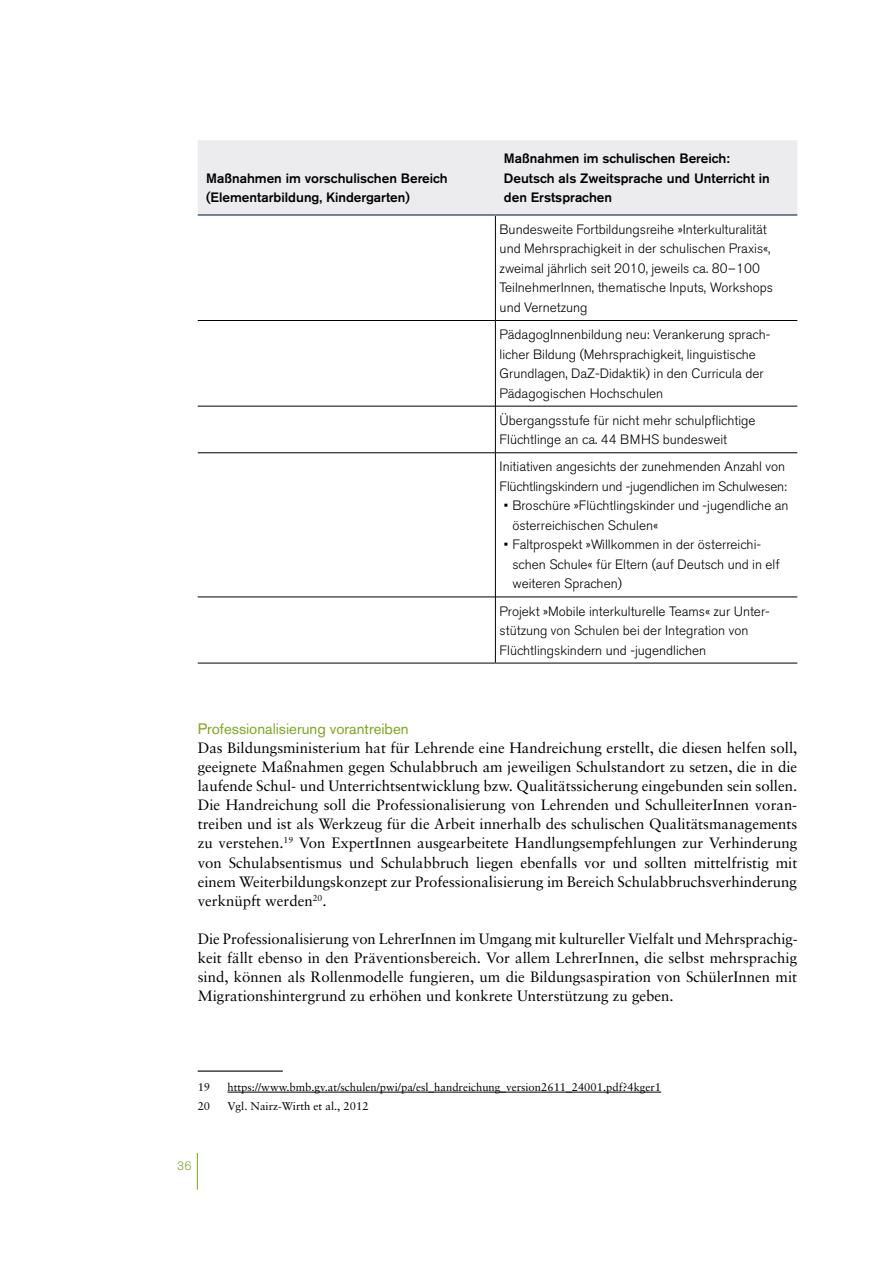
<style>
.page{position:relative;width:893px;height:1263px;background:#fff}
.page>*{position:absolute;margin:0;border:0;box-sizing:border-box;transform-origin:0 0}
.Lauftext{font:15px/19.2px "Sabon LT Pro";color:#000;text-align:justify}
.Überschrift_4_ohne_Nummer{font:15px "Akzidenz Grotesk Pro";color:#7da519}
.Tabellen_Text{font:300 13.5px/19.5px "Akzidenz Grotesk Pro";color:#000}
.t1{font:500 13.5px/19.5px "Akzidenz Grotesk Pro";color:#000}
.t2{font:300 12px "Akzidenz Grotesk Pro";color:#7da519}
.Fußnoten_Text{font:11.25px "Sabon LT Pro";color:#000}
</style>
<div class="page">
<hr style="left:197px;top:1153px;width:1px;height:36px;background:#7da519">
<div style="left:198px;top:140px;width:599px;height:74px;background:#ececef"></div>
<hr style="left:198px;top:320px;width:297px;height:1px;background:#000">
<hr style="left:496px;top:320px;width:301px;height:1px;background:#000">
<hr style="left:198px;top:406px;width:297px;height:1px;background:#000">
<hr style="left:496px;top:406px;width:301px;height:1px;background:#000">
<hr style="left:198px;top:452px;width:297px;height:1px;background:#000">
<hr style="left:496px;top:452px;width:301px;height:1px;background:#000">
<hr style="left:198px;top:596px;width:297px;height:1px;background:#000">
<hr style="left:496px;top:596px;width:301px;height:1px;background:#000">
<hr style="left:198px;top:663px;width:297px;height:1px;background:#000">
<hr style="left:495px;top:663px;width:302px;height:1px;background:#000">
<hr style="left:495px;top:216px;width:1px;height:104px;background:#000">
<hr style="left:495px;top:320px;width:1px;height:86px;background:#000">
<hr style="left:495px;top:406px;width:1px;height:47px;background:#000">
<hr style="left:495px;top:453px;width:1px;height:144px;background:#000">
<hr style="left:495px;top:597px;width:1px;height:66px;background:#000">
<hr style="left:198px;top:214px;width:297px;height:2px;background:#455d77">
<hr style="left:495px;top:214px;width:302px;height:2px;background:#455d77">
<hr style="left:198px;top:1070px;width:85px;height:2px;background:#000">
<hr style="left:227px;top:1092px;width:434px;height:1px;background:#000">
<p class="t1" style="left:206px;top:168px;width:243px">Maßnahmen im vorschulischen Bereich (Elementarbildung, Kindergarten)</p>
<p class="t1" style="left:504px;top:148px;width:267px">Maßnahmen im schulischen Bereich:<br>Deutsch als Zweitsprache und Unterricht in den Erstsprachen</p>
<p class="Tabellen_Text" style="left:500px;top:220px;width:275px">Bundesweite Fortbildungsreihe »Interkulturalität und Mehrsprachigkeit in der schulischen Praxis«, zweimal jährlich seit 2010, jeweils ca. 80–100<br>TeilnehmerInnen, thematische Inputs, Workshops und Vernetzung</p>
<p class="Tabellen_Text" style="left:500px;top:325px;width:272px">PädagogInnenbildung neu: Verankerung sprach&shy;licher Bildung (Mehrsprachigkeit, linguistische Grundlagen, DaZ-Didaktik) in den Curricula der Pädagogischen Hochschulen</p>
<p class="Tabellen_Text" style="left:500px;top:410px;width:257px">Übergangsstufe für nicht mehr schulpflichtige<br>Flüchtlinge an ca. 44 BMHS bundesweit</p>
<p class="Tabellen_Text" style="left:500px;top:457px;width:289px">Initiativen angesichts der zunehmenden Anzahl von<br>Flüchtlingskindern und -jugendlichen im Schulwesen:</p>
<p class="Tabellen_Text" style="left:512px;top:496px;width:278px;text-indent:-9px">• Broschüre »Flüchtlingskinder und -jugendliche an österreichischen Schulen«</p>
<p class="Tabellen_Text" style="left:512px;top:535px;width:269px;text-indent:-9px">• Faltprospekt »Willkommen in der österreichi&shy;schen Schule« für Eltern (auf Deutsch und in elf weiteren Sprachen)</p>
<p class="Tabellen_Text" style="left:500px;top:601px;width:271px">Projekt »Mobile interkulturelle Teams« zur Unter&shy;stützung von Schulen bei der Integration von<br>Flüchtlingskindern und -jugendlichen</p>
<p class="Überschrift_4_ohne_Nummer" style="left:198px;top:718px;width:212px">Professionalisierung vorantreiben</p>
<p class="Lauftext" style="left:198px;top:737px;width:601px">Das Bildungsministerium hat für Lehrende eine Handreichung erstellt, die diesen helfen soll, geeignete Maßnahmen gegen Schulabbruch am jeweiligen Schulstandort zu setzen, die in die laufende Schul- und Unterrichtsentwicklung bzw. Qualitätssicherung eingebunden sein sollen.<br>Die Handreichung soll die Professionalisierung von Lehrenden und SchulleiterInnen voran&shy;treiben und ist als Werkzeug für die Arbeit innerhalb des schulischen Qualitätsmanagements zu verstehen.<sup>19</sup> Von ExpertInnen ausgearbeitete Handlungsempfehlungen zur Verhinderung von Schulabsentismus und Schulabbruch liegen ebenfalls vor und sollten mittelfristig mit einem Weiterbildungskonzept zur Professionalisierung im Bereich Schulabbruchsverhinderung verknüpft werden<sup>20</sup>.</p>
<p class="Lauftext" style="left:198px;top:929px;width:601px">Die Professionalisierung von LehrerInnen im Umgang mit kultureller Vielfalt und Mehrsprachig&shy;keit fällt ebenso in den Präventionsbereich. Vor allem LehrerInnen, die selbst mehrsprachig sind, können als Rollenmodelle fungieren, um die Bildungsaspiration von SchülerInnen mit Migrationshintergrund zu erhöhen und konkrete Unterstützung zu geben.</p>
<p class="Fußnoten_Text" style="left:198px;top:1080px;width:14px">19</p>
<p class="Fußnoten_Text" style="left:227px;top:1080px;width:435px">https://www.bmb.gv.at/schulen/pwi/pa/esl_handreichung_version2611_24001.pdf?4kger1</p>
<p class="Fußnoten_Text" style="left:198px;top:1099px;width:14px">20</p>
<p class="Fußnoten_Text" style="left:227px;top:1099px;width:143px">Vgl. Nairz-Wirth et al., 2012</p>
<p class="t2" style="left:177px;top:1158px;width:16px">36</p>
</div>
